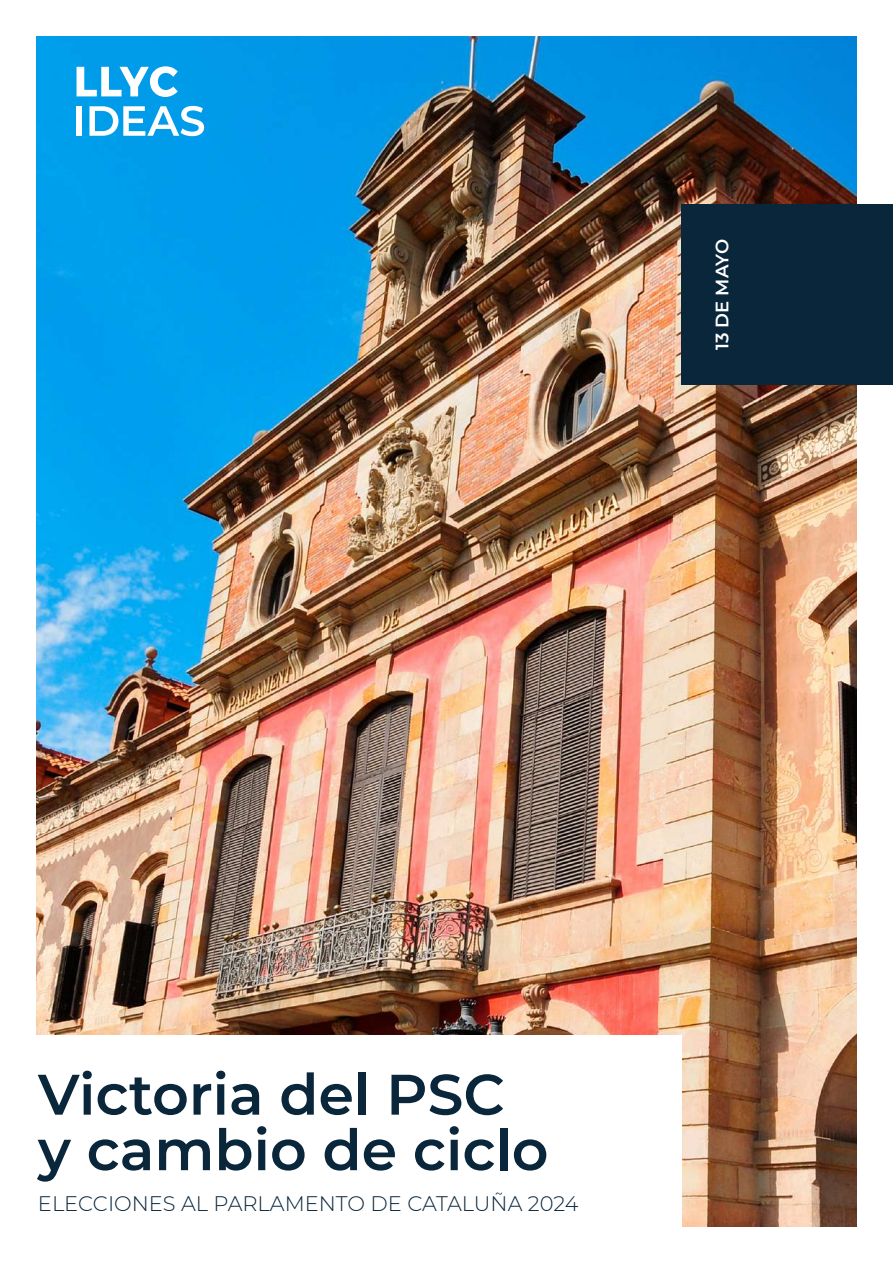
<style>
.page{position:relative;width:893px;height:1263px;background:#fff}
.page>*{position:absolute;margin:0;border:0;box-sizing:border-box;transform-origin:0 0}
.t1{font:600 57px/55.5px "Montserrat";color:#0a263b}
.t2{font:300 21px "Montserrat";color:#0a263b}
.t3{font:600 18px "Montserrat";color:#fff}
</style>
<div class="page">
<img style="left:36px;top:36px;width:821px;height:1191px">
<div style="left:0;top:1035px;width:681px;height:228px;background:#fff"></div>
<div style="left:681px;top:204px;width:212px;height:181px;background:#0a263b"></div>
<div style="left:77px;top:106px;width:5px;height:30px;background:#fff"></div>
<svg style="left:89px;top:106px;width:115px;height:30px"></svg>
<svg style="left:77px;top:66px;width:101px;height:31px"></svg>
<p class="t3" style="left:709px;top:350px;width:112px;rotate:-90deg">13 DE MAYO</p>
<h1 class="t1" style="left:38px;top:1064px;width:512px">Victoria del PSC y cambio de ciclo</h1>
<p class="t2" style="left:38px;top:1189px;width:542px">ELECCIONES AL PARLAMENTO DE CATALUÑA 2024</p>
</div>
